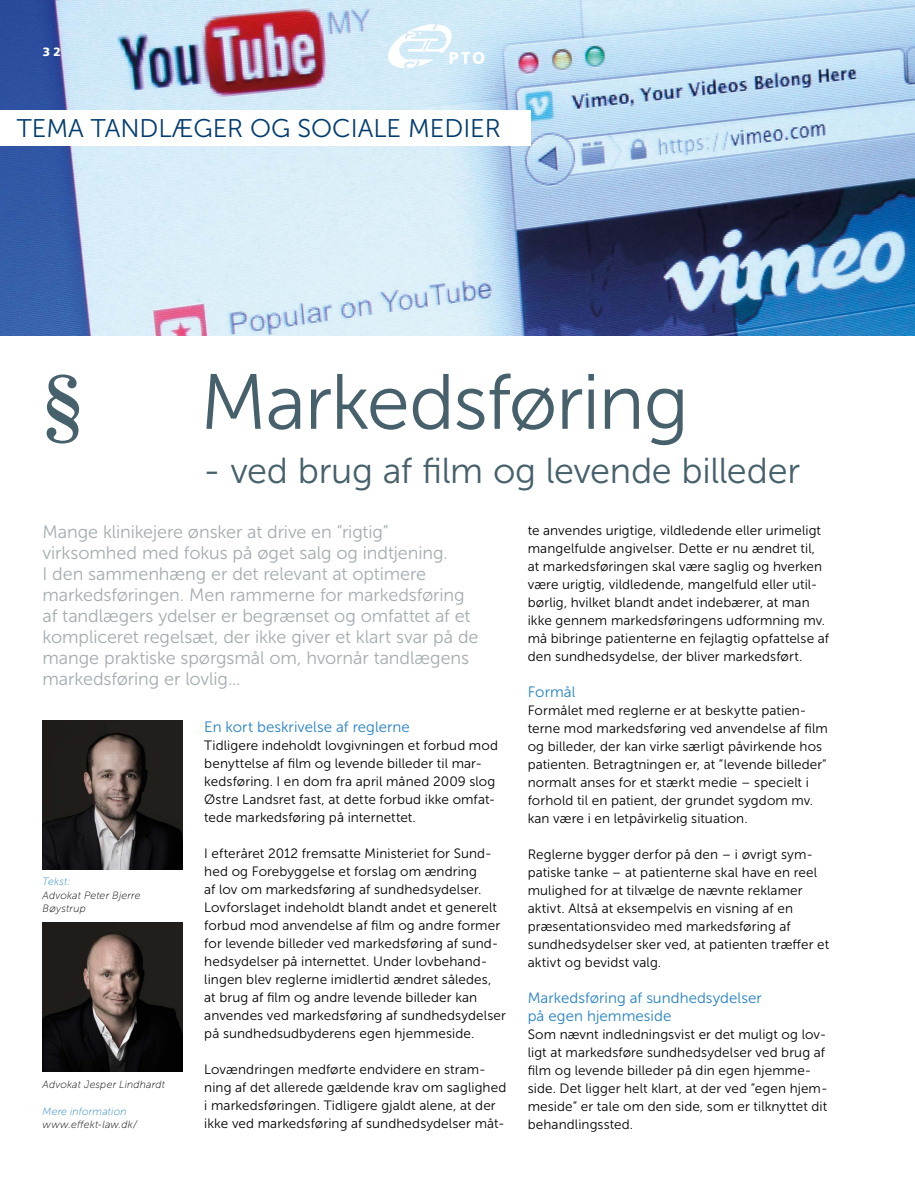
<style>
.page{position:relative;width:915px;height:1191px;background:#fff}
.page>*{position:absolute;margin:0;border:0;box-sizing:border-box;transform-origin:0 0}
.t1{font:78px "Museo Sans 300";letter-spacing:-.02em;color:#46606c}
.t2{font:700 78px "New Baskerville";color:#46606c}
.t3{font:36px "Museo Sans 300";letter-spacing:-.01em;color:#46606c}
.t4{font:25.5px "Museo Sans 300";color:#003c70}
.t5{font:18px/21px "Museo Sans 300";letter-spacing:-.005em;color:#a4acb1}
.t6{font:15px/18px "Museo Sans 300";letter-spacing:.005em;color:#2581c4}
.t7{font:13.5px/18px "Museo Sans 300";letter-spacing:.01em;color:#000}
.t8{font:900 12px "Frutiger";color:#fff}
.t9{font:italic 10.5px/13.5px "Museo Sans 100";letter-spacing:.015em;color:#000}
.t10{font:italic 10.5px "Museo Sans 100";letter-spacing:.015em;color:#2581c4}
</style>
<div class="page">
<img style="left:0;top:0;width:914px;height:335px">
<div style="left:0;top:110px;width:530px;height:35px;background:#fff"></div>
<svg style="left:388px;top:24px;width:96px;height:44px"></svg>
<img style="left:43px;top:922px;width:140px;height:149px">
<img style="left:43px;top:720px;width:140px;height:149px">
<p class="t8" style="left:43px;top:44px;width:20px">3 2</p>
<h3 class="t4" style="left:17px;top:115px;width:485px">TEMA TANDLÆGER OG SOCIALE MEDIER</h3>
<h1 class="t2" style="left:43px;top:356px;width:42px">§</h1>
<h1 class="t1" style="left:200px;top:360px;width:490px">Markedsføring</h1>
<h2 class="t3" style="left:203px;top:451px;width:598px">- ved brug af film og levende billeder</h2>
<p class="t5" style="left:43px;top:521px;width:437px">Mange klinikejere ønsker at drive en ”rigtig” virksomhed med fokus på øget salg og indtjening.<br>I den sammenhæng er det relevant at optimere markedsføringen. Men rammerne for markedsføring af tandlægers ydelser er begrænset og omfattet af et kompliceret regelsæt, der ikke giver et klart svar på de mange praktiske spørgsmål om, hvornår tandlægens markedsføring er lovlig...</p>
<p class="t10" style="left:43px;top:876px;width:30px">Tekst:</p>
<p class="t9" style="left:43px;top:888px;width:100px">Advokat Peter Bjerre<br>Bøystrup</p>
<p class="t9" style="left:43px;top:1077px;width:124px">Advokat Jesper Lindhardt</p>
<p class="t10" style="left:43px;top:1105px;width:86px">Mere information</p>
<p class="t9" style="left:43px;top:1118px;width:96px">www.effekt-law.dk/</p>
<p class="t6" style="left:204px;top:718px;width:207px">En kort beskrivelse af reglerne</p>
<p class="t7" style="left:204px;top:737px;width:295px">Tidligere indeholdt lovgivningen et forbud mod benyttelse af film og levende billeder til mar&shy;kedsføring. I en dom fra april måned 2009 slog Østre Landsret fast, at dette forbud ikke omfat&shy;tede markedsføring på internettet.</p>
<p class="t7" style="left:204px;top:845px;width:303px">I efteråret 2012 fremsatte Ministeriet for Sund&shy;hed og Forebyggelse et forslag om ændring<br>af lov om markedsføring af sundhedsydelser.<br>Lovforslaget indeholdt blandt andet et generelt forbud mod anvendelse af film og andre former for levende billeder ved markedsføring af sund&shy;hedsydelser på internettet. Under lovbehand&shy;lingen blev reglerne imidlertid ændret således, at brug af film og andre levende billeder kan anvendes ved markedsføring af sundhedsydelser på sundhedsudbyderens egen hjemmeside.</p>
<p class="t7" style="left:204px;top:1061px;width:303px">Lovændringen medførte endvidere en stram&shy;ning af det allerede gældende krav om saglighed i markedsføringen. Tidligere gjaldt alene, at der ikke ved markedsføring af sundhedsydelser måt-</p>
<p class="t7" style="left:527px;top:521px;width:303px">te anvendes urigtige, vildledende eller urimeligt mangelfulde angivelser. Dette er nu ændret til, at markedsføringen skal være saglig og hverken være urigtig, vildledende, mangelfuld eller util&shy;børlig, hvilket blandt andet indebærer, at man ikke gennem markedsføringens udformning mv. må bibringe patienterne en fejlagtig opfattelse af den sundhedsydelse, der bliver markedsført.</p>
<p class="t6" style="left:527px;top:682px;width:49px">Formål</p>
<p class="t7" style="left:527px;top:701px;width:302px">Formålet med reglerne er at beskytte patien&shy;terne mod markedsføring ved anvendelse af film og billeder, der kan virke særligt påvirkende hos patienten. Betragtningen er, at ”levende billeder” normalt anses for et stærkt medie – specielt i forhold til en patient, der grundet sygdom mv. kan være i en letpåvirkelig situation.</p>
<p class="t7" style="left:527px;top:845px;width:303px">Reglerne bygger derfor på den – i øvrigt sym&shy;patiske tanke – at patienterne skal have en reel mulighed for at tilvælge de nævnte reklamer aktivt. Altså at eksempelvis en visning af en præsentationsvideo med markedsføring af sundhedsydelser sker ved, at patienten træffer et aktivt og bevidst valg.</p>
<p class="t6" style="left:527px;top:988px;width:235px">Markedsføring af sundhedsydelser på egen hjemmeside</p>
<p class="t7" style="left:527px;top:1025px;width:301px">Som nævnt indledningsvist er det muligt og lov&shy;ligt at markedsføre sundhedsydelser ved brug af film og levende billeder på din egen hjemme&shy;side. Det ligger helt klart, at der ved ”egen hjem&shy;meside” er tale om den side, som er tilknyttet dit behandlingssted.</p>
</div>
